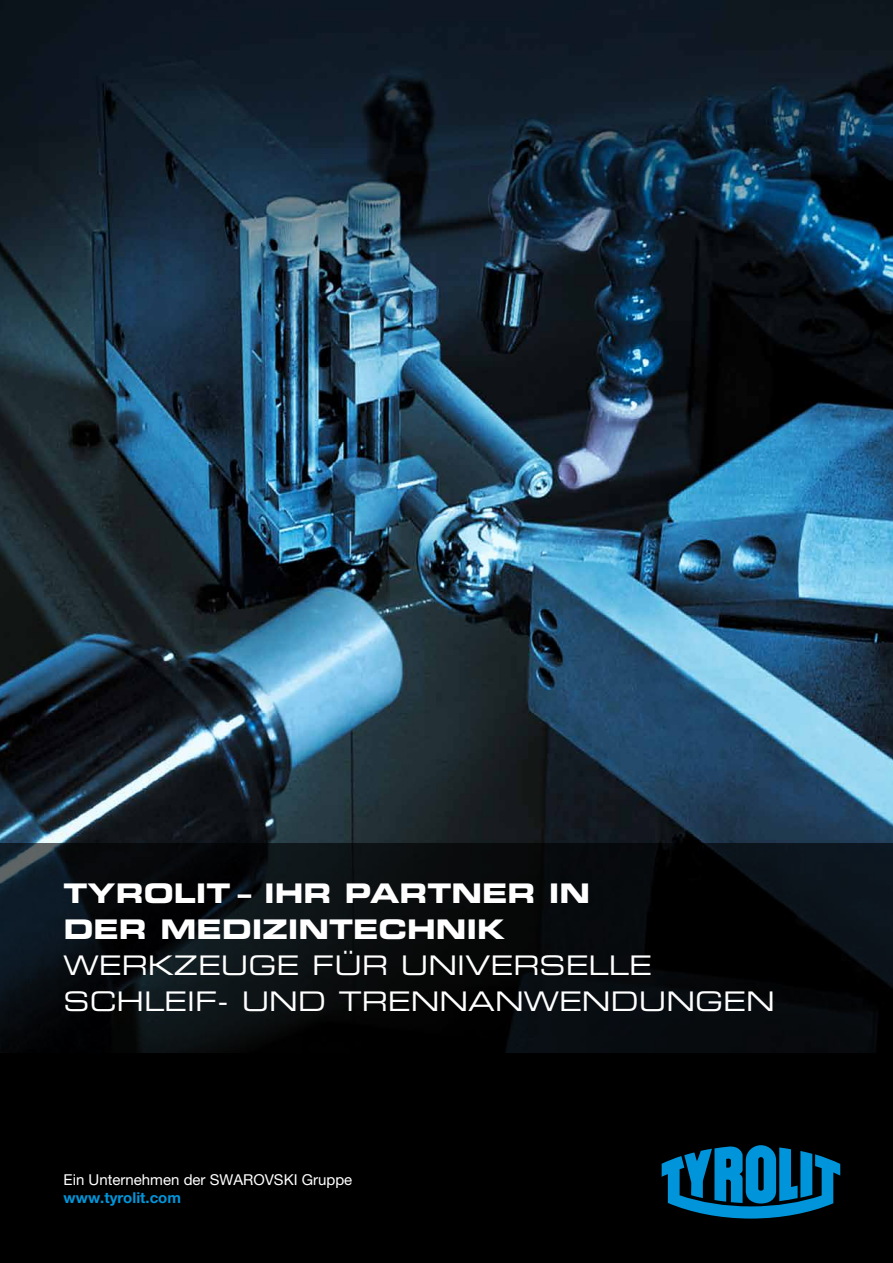
<style>
.page{position:relative;width:893px;height:1263px;background:#fff}
.page>*{position:absolute;margin:0;border:0;box-sizing:border-box;transform-origin:0 0}
.t1{font:27px/36px "Eurostile LT Std Ex 2";color:#fff}
.t2{font:27px/36px "Eurostile LT Std Bold Ex 2";color:#fff}
.t3{font:15px "Helvetica Neue LT Pro";color:#fff}
.t4{font:700 15px "Helvetica Neue LT Pro";color:#0095da}
</style>
<div class="page">
<img style="left:0;top:0;width:893px;height:843px">
<div style="left:0;top:1053px;width:893px;height:210px;background:#000"></div>
<svg style="left:662px;top:1145px;width:178px;height:73px"></svg>
<svg style="left:0;top:843px;width:893px;height:210px;background:#070b0e"></svg>
<p class="t2" style="left:64px;top:875px;width:528px">TYROLIT – IHR PARTNER IN<br>DER MEDIZINTECHNIK</p>
<p class="t1" style="left:64px;top:947px;width:713px">WERKZEUGE FÜR UNIVERSELLE<br>SCHLEIF- UND TRENNANWENDUNGEN</p>
<p class="t3" style="left:64px;top:1171px;width:290px">Ein Unternehmen der SWAROVSKI Gruppe</p>
<p class="t4" style="left:64px;top:1189px;width:119px">www.tyrolit.com</p>
</div>
